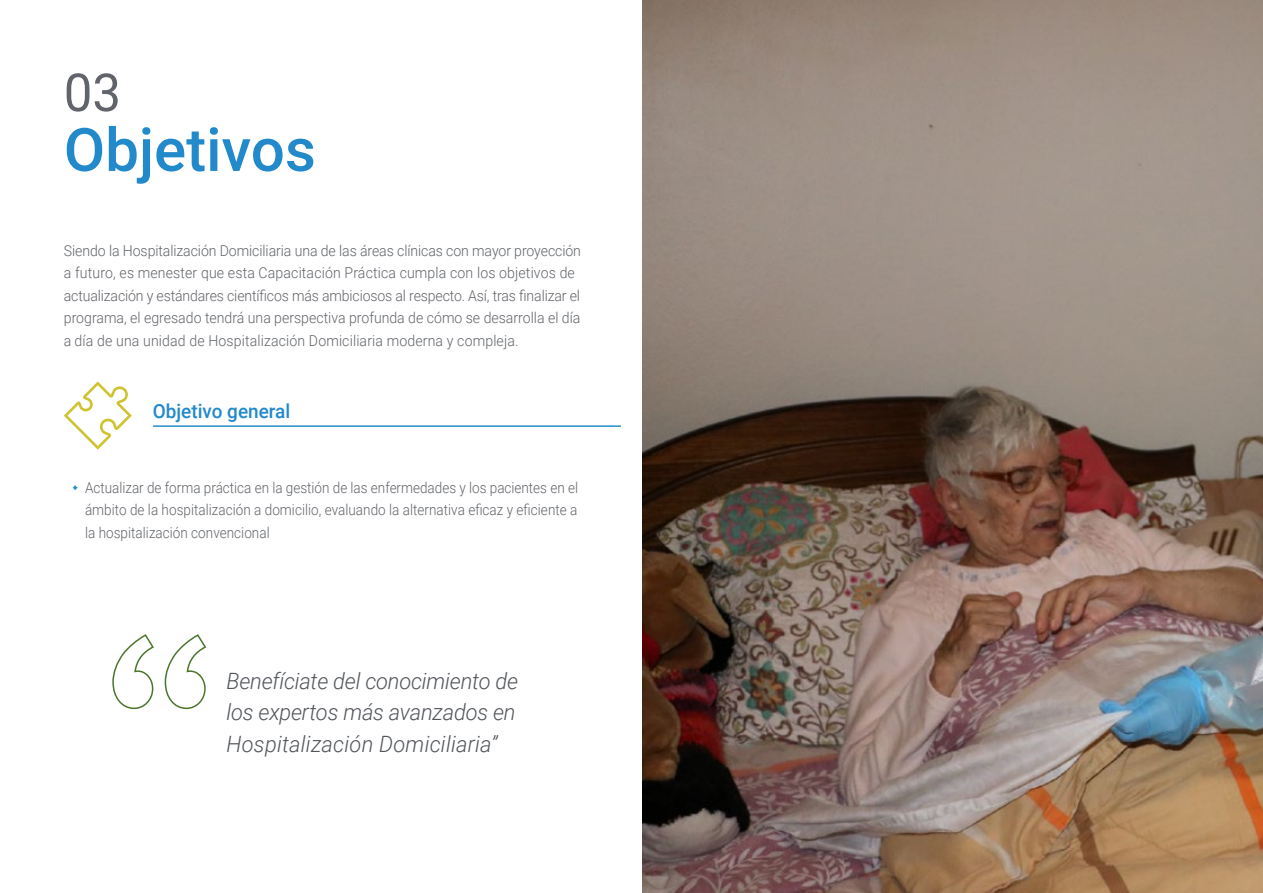
<style>
.page{position:relative;width:1263px;height:893px;background:#fff}
.page>*{position:absolute;margin:0;border:0;box-sizing:border-box;transform-origin:0 0}
.t1{font:500 60px "Roboto";color:#2289ca}
.t2{font:52.5px "Roboto";color:#61646a}
.t3{font:italic 300 22.5px/31.5px "Roboto";letter-spacing:.01em;color:#52555b;text-align:justify}
.t4{font:500 19.5px "Roboto";color:#2289ca}
.t5{font:300 15px/22.5px "Roboto";color:#61646a;scale:.94 1}
.t6{font:300 15px/22.5px "Roboto";color:#61646a;text-align:justify;scale:.9 1}
</style>
<div class="page">
<img style="left:642px;top:0;width:621px;height:893px">
<svg style="left:112px;top:634px;width:95px;height:76px"></svg>
<hr style="left:153px;top:426px;width:468px;height:1px;background:#2289ca">
<svg style="left:64px;top:381px;width:68px;height:69px"></svg>
<h2 class="t2" style="left:64px;top:56px;width:59px">03</h2>
<h1 class="t1" style="left:64px;top:108px;width:254px">Objetivos</h1>
<p class="t5" style="left:64px;top:239px;width:552px">Siendo la Hospitalización Domiciliaria una de las áreas clínicas con mayor proyección a futuro, es menester que esta Capacitación Práctica cumpla con los objetivos de actualización y estándares científicos más ambiciosos al respecto. Así, tras finalizar el programa, el egresado tendrá una perspectiva profunda de cómo se desarrolla el día a día de una unidad de Hospitalización Domiciliaria moderna y compleja.</p>
<h3 class="t4" style="left:153px;top:397px;width:139px">Objetivo general</h3>
<p class="t6" style="left:85px;top:476px;width:549px">Actualizar de forma práctica en la gestión de las enfermedades y los pacientes en el ámbito de la hospitalización a domicilio, evaluando la alternativa eficaz y eficiente a la hospitalización convencional</p>
<h3 class="t3" style="left:226px;top:664px;width:293px">Benefíciate del conocimiento de los expertos más avanzados en Hospitalización Domiciliaria”</h3>
</div>
